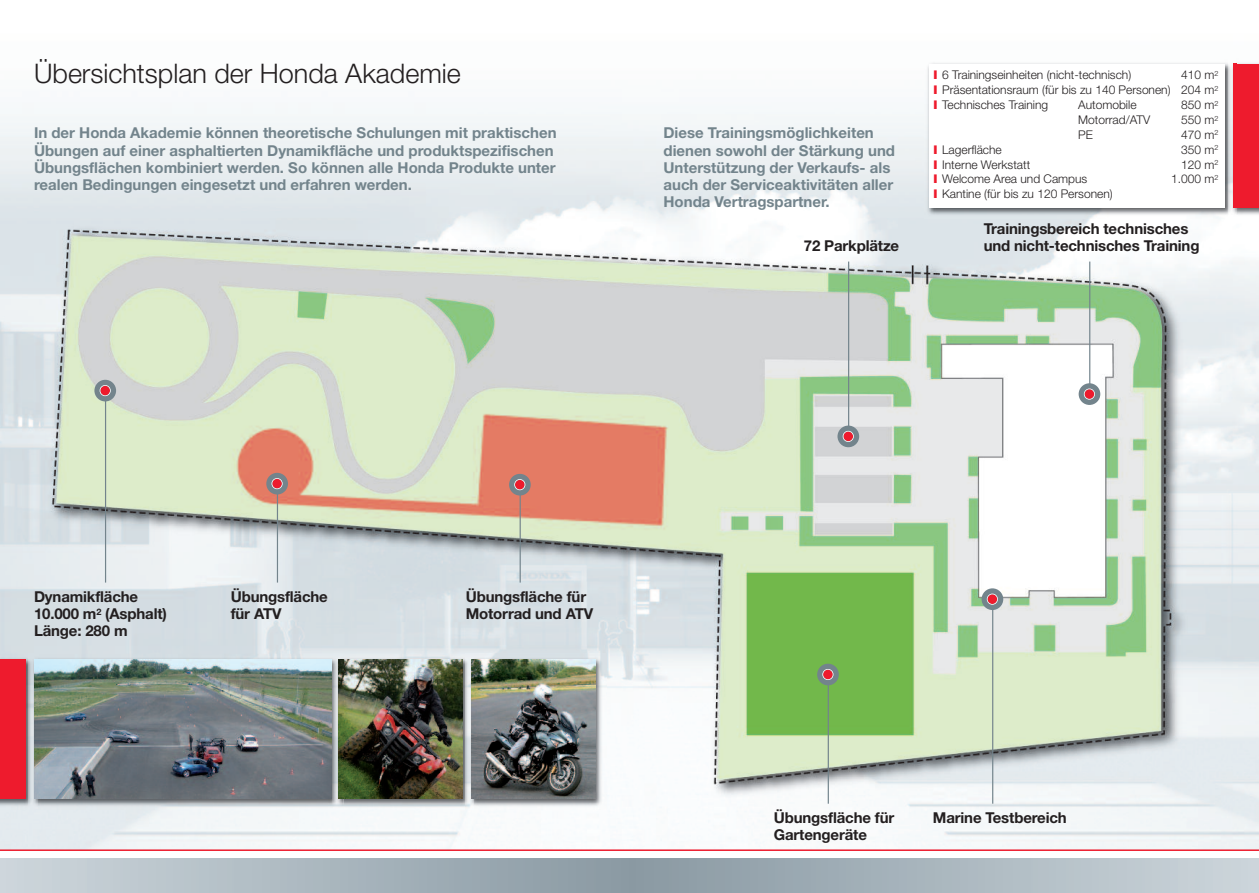
<style>
.page{position:relative;width:1259px;height:893px;background:#fff}
.page>*{position:absolute;margin:0;border:0;box-sizing:border-box;transform-origin:0 0}
.t1{font:300 27px "Helvetica Neue";color:#231f20}
.t2{font:700 15px/17.2px "Helvetica Neue";color:#73848c}
.t3{font:700 15px/17.2px "Helvetica Neue";letter-spacing:-.01em;color:#231f20}
.t4{font:300 12px/14.9px "Helvetica Neue";color:#231f20;text-align:justify}
.s1{font-weight:900;color:#ee1b2d}
</style>
<div class="page">
<img style="left:0;top:112px;width:1259px;height:737px">
<div style="left:94px;top:380px;width:22px;height:21px;background:#73848c;border-radius:50%"></div>
<hr style="left:105px;top:392px;width:1px;height:191px;background:#73848c">
<div style="left:100px;top:386px;width:10px;height:9px;background:#ee1b2d;border-radius:50%"></div>
<div style="left:100px;top:385px;width:11px;height:11px;border:2px solid #fff;border-radius:50%"></div>
<div style="left:266px;top:473px;width:22px;height:21px;background:#73848c;border-radius:50%"></div>
<hr style="left:277px;top:485px;width:1px;height:98px;background:#73848c">
<div style="left:272px;top:479px;width:10px;height:9px;background:#ee1b2d;border-radius:50%"></div>
<div style="left:271px;top:478px;width:12px;height:11px;border:2px solid #fff;border-radius:50%"></div>
<div style="left:509px;top:474px;width:22px;height:21px;background:#73848c;border-radius:50%"></div>
<hr style="left:519px;top:486px;width:2px;height:97px;background:#73848c">
<div style="left:515px;top:480px;width:9px;height:9px;background:#ee1b2d;border-radius:50%"></div>
<div style="left:514px;top:479px;width:11px;height:11px;border:2px solid #fff;border-radius:50%"></div>
<div style="left:817px;top:664px;width:22px;height:21px;background:#73848c;border-radius:50%"></div>
<hr style="left:827px;top:676px;width:2px;height:128px;background:#73848c">
<div style="left:823px;top:670px;width:9px;height:9px;background:#ee1b2d;border-radius:50%"></div>
<div style="left:822px;top:669px;width:11px;height:11px;border:2px solid #fff;border-radius:50%"></div>
<div style="left:981px;top:588px;width:22px;height:22px;background:#73848c;border-radius:50%"></div>
<hr style="left:992px;top:601px;width:1px;height:203px;background:#73848c">
<div style="left:987px;top:594px;width:10px;height:10px;background:#ee1b2d;border-radius:50%"></div>
<div style="left:986px;top:594px;width:12px;height:11px;border:2px solid #fff;border-radius:50%"></div>
<div style="left:1078px;top:383px;width:22px;height:22px;background:#73848c;border-radius:50%"></div>
<hr style="left:1089px;top:262px;width:1px;height:130px;background:#73848c">
<div style="left:1084px;top:389px;width:10px;height:10px;background:#ee1b2d;border-radius:50%"></div>
<div style="left:1083px;top:388px;width:12px;height:12px;border:2px solid #fff;border-radius:50%"></div>
<div style="left:837px;top:426px;width:22px;height:21px;background:#73848c;border-radius:50%"></div>
<hr style="left:848px;top:262px;width:1px;height:172px;background:#73848c">
<div style="left:843px;top:432px;width:10px;height:9px;background:#ee1b2d;border-radius:50%"></div>
<div style="left:842px;top:431px;width:12px;height:11px;border:2px solid #fff;border-radius:50%"></div>
<div style="left:0;top:859px;width:629px;height:34px;background:linear-gradient(to right,#cdd6dc,#8a99a3)"></div>
<div style="left:629px;top:859px;width:630px;height:34px;background:linear-gradient(to right,#8999a2,#cdd6db)"></div>
<hr style="left:0;top:849px;width:1259px;height:2px;background:#ee1b2d">
<img style="left:343px;top:654px;width:264px;height:156px">
<img style="left:343px;top:659px;width:119px;height:139px">
<img style="left:471px;top:659px;width:124px;height:139px">
<img style="left:0;top:654px;width:333px;height:156px">
<div style="left:0;top:659px;width:26px;height:139px;background:#ee1b2d"></div>
<img style="left:1236px;top:63px;width:23px;height:156px">
<div style="left:1233px;top:64px;width:26px;height:144px;background:#ee1b2d"></div>
<img style="left:333px;top:654px;width:10px;height:156px">
<img style="left:338px;top:659px;width:5px;height:139px">
<img style="left:28px;top:654px;width:9px;height:156px">
<img style="left:34px;top:659px;width:298px;height:139px">
<img style="left:924px;top:63px;width:312px;height:156px">
<img style="left:1233px;top:64px;width:3px;height:144px">
<div style="left:929px;top:64px;width:296px;height:144px;background:#fff"></div>
<h1 class="t1" style="left:34px;top:64px;width:428px">Übersichtsplan der Honda Akademie</h1>
<p class="t4" style="left:933px;top:69px;width:199px"><span class="s1">I</span> 6 Trainingseinheiten (nicht-technisch)</p>
<p class="t4" style="left:933px;top:69px;width:286px;text-indent:248px">410 m<sup>2<br></sup><span class="s1">I</span> Präsentationsraum (für bis zu 140 Personen) 204 m<sup>2<br></sup><span class="s1">I</span> Technisches Training</p>
<p class="t4" style="left:1078px;top:99px;width:60px">Automobile</p>
<p class="t4" style="left:1181px;top:99px;width:39px">850 m<sup>2</sup></p>
<p class="t4" style="left:1078px;top:113px;width:74px">Motorrad/ATV</p>
<p class="t4" style="left:1181px;top:113px;width:39px">550 m<sup>2</sup></p>
<p class="t4" style="left:1078px;top:128px;width:16px">PE</p>
<p class="t4" style="left:1181px;top:128px;width:39px">470 m<sup>2</sup></p>
<p class="t2" style="left:34px;top:126px;width:524px">In der Honda Akademie können theoretische Schulungen mit praktischen Übungen auf einer asphaltierten Dynamikfläche und produktspezifischen Übungsflächen kombiniert werden. So können alle Honda Produkte unter realen Bedingungen eingesetzt und erfahren werden.</p>
<p class="t2" style="left:663px;top:126px;width:233px">Diese Trainingsmöglichkeiten dienen sowohl der Stärkung und<br>Unterstützung der Verkaufs- als auch der Serviceaktivitäten aller<br>Honda Vertragspartner.</p>
<p class="t4" style="left:933px;top:143px;width:70px"><span class="s1">I</span> Lagerfläche</p>
<p class="t4" style="left:1181px;top:143px;width:39px">350 m<sup>2</sup></p>
<p class="t4" style="left:933px;top:158px;width:98px"><span class="s1">I</span> Interne Werkstatt</p>
<p class="t4" style="left:1181px;top:158px;width:39px">120 m<sup>2</sup></p>
<p class="t4" style="left:933px;top:173px;width:155px"><span class="s1">I</span> Welcome Area und Campus</p>
<p class="t4" style="left:1171px;top:173px;width:49px">1.000 m<sup>2</sup></p>
<p class="t4" style="left:933px;top:188px;width:180px"><span class="s1">I</span> Kantine (für bis zu 120 Personen)</p>
<p class="t3" style="left:34px;top:589px;width:134px">Dynamikfläche<br>10.000 m<sup>2</sup> (Asphalt)<br>Länge: 280 m</p>
<p class="t3" style="left:231px;top:589px;width:99px">Übungsfläche für ATV</p>
<p class="t3" style="left:466px;top:589px;width:129px">Übungsfläche für<br>Motorrad und ATV</p>
<p class="t3" style="left:804px;top:239px;width:97px">72 Parkplätze</p>
<p class="t3" style="left:983px;top:221px;width:217px">Trainingsbereich technisches und nicht-technisches Training</p>
<p class="t3" style="left:774px;top:810px;width:122px">Übungsfläche für<br>Gartengeräte</p>
<p class="t3" style="left:933px;top:810px;width:135px">Marine Testbereich</p>
</div>
